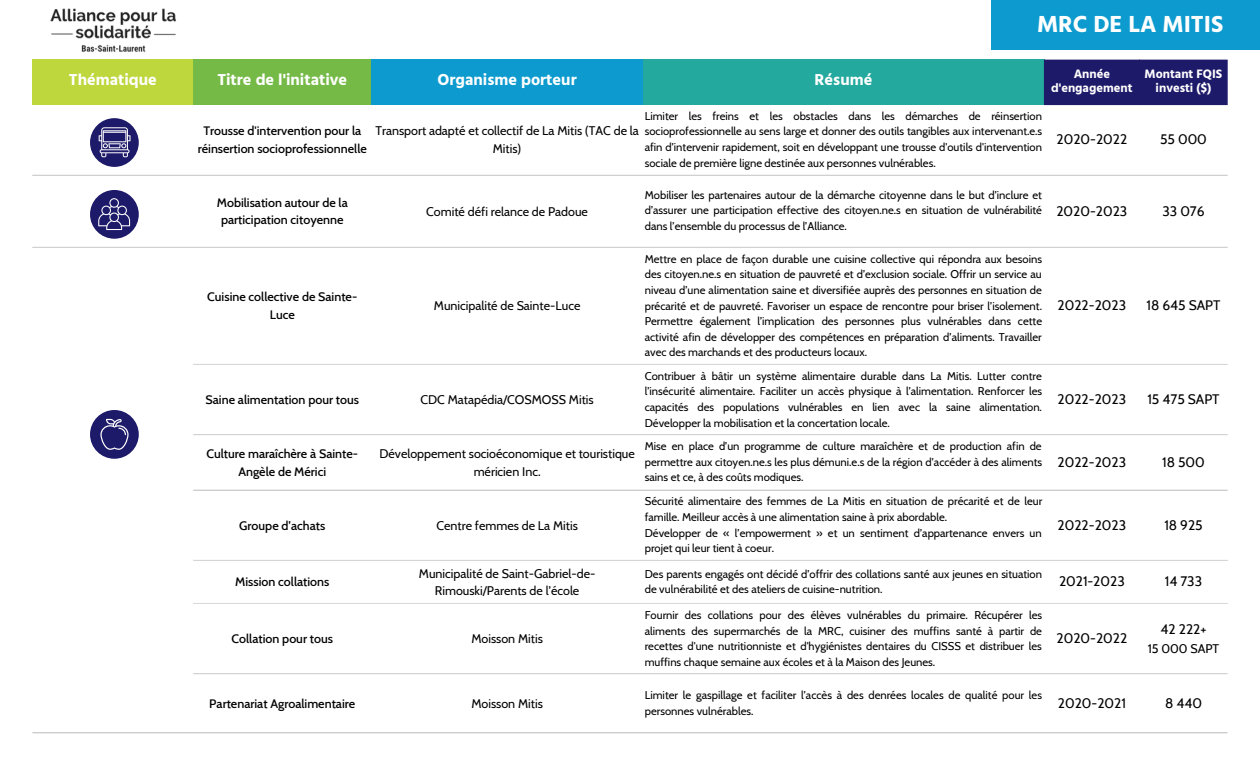
<style>
.page{position:relative;width:1260px;height:765px;background:#fff}
.page>*{position:absolute;margin:0;border:0;box-sizing:border-box;transform-origin:0 0}
.t1{font:700 23.75px "Hind Jalandhar";color:#fff}
.t2{font:700 16.25px "Hind Jalandhar";color:#fff}
.t3{font:13.75px "Cabin";color:#000}
.t4{font:12.5px/17.5px "Cabin";color:#000;text-align:center}
.t5{font:500 12.5px/17.5px "Cabin";color:#000;text-align:center}
.t6{font:700 12.5px/13.8px "Hind Jalandhar";color:#fff;text-align:center}
.t7{font:11.25px/15.6px "Cabin";color:#000;text-align:justify}
</style>
<div class="page">
<div style="left:33px;top:60px;width:160px;height:45px;background:#bdd73c"></div>
<div style="left:193px;top:60px;width:179px;height:45px;background:#75ba47"></div>
<div style="left:371px;top:60px;width:272px;height:45px;background:#0d9bcf"></div>
<div style="left:643px;top:60px;width:401px;height:45px;background:#23a99e"></div>
<div style="left:1044px;top:60px;width:184px;height:45px;background:#1e1a6a"></div>
<hr style="left:33px;top:175px;width:1194px;height:1px;background:#d9d9d9">
<hr style="left:33px;top:247px;width:1194px;height:1px;background:#d9d9d9">
<hr style="left:193px;top:364px;width:1034px;height:1px;background:#d9d9d9">
<hr style="left:193px;top:434px;width:1034px;height:1px;background:#d9d9d9">
<hr style="left:193px;top:490px;width:1034px;height:1px;background:#d9d9d9">
<hr style="left:193px;top:560px;width:1034px;height:1px;background:#d9d9d9">
<hr style="left:193px;top:603px;width:1034px;height:1px;background:#d9d9d9">
<hr style="left:193px;top:673px;width:1034px;height:1px;background:#d9d9d9">
<hr style="left:33px;top:733px;width:1194px;height:1px;background:#d9d9d9">
<img style="left:32px;top:8px;width:176px;height:52px">
<div style="left:991px;top:0;width:269px;height:50px;background:#0d9bcf"></div>
<div style="left:90px;top:118px;width:49px;height:49px;background:#1e1a6a;border-radius:50%"></div>
<svg style="left:99px;top:127px;width:32px;height:30px"></svg>
<div style="left:90px;top:190px;width:49px;height:49px;background:#1e1a6a;border-radius:50%"></div>
<svg style="left:98px;top:198px;width:32px;height:32px"></svg>
<div style="left:90px;top:410px;width:49px;height:49px;background:#1e1a6a;border-radius:50%"></div>
<svg style="left:100px;top:419px;width:29px;height:31px"></svg>
<h1 class="t1" style="left:1037px;top:10px;width:188px">MRC DE LA MITIS</h1>
<h2 class="t2" style="left:69px;top:70px;width:90px">Thématique</h2>
<h2 class="t2" style="left:217px;top:70px;width:131px">Titre de l'initative</h2>
<h2 class="t2" style="left:438px;top:70px;width:141px">Organisme porteur</h2>
<h2 class="t2" style="left:815px;top:70px;width:59px">Résumé</h2>
<p class="t6" style="left:1051px;top:67px;width:83px">Année d'engagement</p>
<p class="t6" style="left:1145px;top:67px;width:79px">Montant FQIS investi ($)</p>
<p class="t5" style="left:198px;top:122px;width:171px">Trousse d'intervention pour la réinsertion socioprofessionnelle</p>
<p class="t4" style="left:375px;top:122px;width:265px">Transport adapté et collectif de La Mitis (TAC de la<br>Mitis)</p>
<p class="t7" style="left:645px;top:108px;width:399px">Limiter les freins et les obstacles dans les démarches de réinsertion socioprofessionnelle au sens large et donner des outils tangibles aux intervenant.e.s afin d’intervenir rapidement, soit en développant une trousse d'outils d'intervention sociale de première ligne destinée aux personnes vulnérables.</p>
<p class="t3" style="left:1057px;top:131px;width:72px">2020-2022</p>
<p class="t3" style="left:1160px;top:131px;width:48px">55 000</p>
<p class="t5" style="left:217px;top:194px;width:133px">Mobilisation autour de la participation citoyenne</p>
<p class="t4" style="left:426px;top:202px;width:163px">Comité défi relance de Padoue</p>
<p class="t5" style="left:207px;top:288px;width:152px">Cuisine collective de Sainte-<br>Luce</p>
<p class="t4" style="left:434px;top:297px;width:148px">Municipalité de Sainte-Luce</p>
<p class="t5" style="left:206px;top:391px;width:155px">Saine alimentation pour tous</p>
<p class="t4" style="left:421px;top:391px;width:175px">CDC Matapédia/COSMOSS Mitis</p>
<p class="t7" style="left:645px;top:187px;width:399px">Mobiliser les partenaires autour de la démarche citoyenne dans le but d’inclure et d’assurer une participation effective des citoyen.ne.s en situation de vulnérabilité dans l’ensemble du processus de l’Alliance.</p>
<p class="t7" style="left:645px;top:251px;width:399px">Mettre en place de façon durable une cuisine collective qui répondra aux besoins des citoyen.ne.s en situation de pauvreté et d’exclusion sociale. Offrir un service au niveau d’une alimentation saine et diversifiée auprès des personnes en situation de précarité et de pauvreté. Favoriser un espace de rencontre pour briser l’isolement.<br>Permettre également l’implication des personnes plus vulnérables dans cette activité afin de développer des compétences en préparation d’aliments. Travailler avec des marchands et des producteurs locaux.</p>
<p class="t7" style="left:645px;top:368px;width:399px">Contribuer à bâtir un système alimentaire durable dans La Mitis. Lutter contre l’insécurité alimentaire. Faciliter un accès physique à l’alimentation. Renforcer les capacités des populations vulnérables en lien avec la saine alimentation.<br>Développer la mobilisation et la concertation locale.</p>
<p class="t5" style="left:206px;top:445px;width:153px">Culture maraîchère à Sainte-<br>Angèle de Mérici</p>
<p class="t4" style="left:379px;top:445px;width:257px">Développement socioéconomique et touristique méricien Inc.</p>
<p class="t7" style="left:645px;top:438px;width:399px">Mise en place d’un programme de culture maraîchère et de production afin de permettre aux citoyen.ne.s les plus démuni.e.s de la région d’accéder à des aliments sains et ce, à des coûts modiques.</p>
<p class="t5" style="left:239px;top:517px;width:88px">Groupe d’achats</p>
<p class="t4" style="left:436px;top:517px;width:143px">Centre femmes de La Mitis</p>
<p class="t7" style="left:645px;top:494px;width:399px;text-align:left">Sécurité alimentaire des femmes de La Mitis en situation de précarité et de leur famille. Meilleur accès à une alimentation saine à prix abordable.<br>Développer de « l’empowerment » et un sentiment d’appartenance envers un projet qui leur tient à coeur.</p>
<p class="t3" style="left:1056px;top:202px;width:72px">2020-2023</p>
<p class="t3" style="left:1162px;top:202px;width:44px">33 076</p>
<p class="t3" style="left:1058px;top:297px;width:70px">2022-2023</p>
<p class="t3" style="left:1147px;top:297px;width:75px">18 645 SAPT</p>
<p class="t3" style="left:1058px;top:391px;width:70px">2022-2023</p>
<p class="t3" style="left:1147px;top:391px;width:74px">15 475 SAPT</p>
<p class="t3" style="left:1058px;top:454px;width:70px">2022-2023</p>
<p class="t3" style="left:1162px;top:454px;width:44px">18 500</p>
<p class="t3" style="left:1058px;top:517px;width:70px">2022-2023</p>
<p class="t3" style="left:1164px;top:517px;width:40px">18 925</p>
<p class="t5" style="left:235px;top:573px;width:96px">Mission collations</p>
<p class="t4" style="left:419px;top:564px;width:178px">Municipalité de Saint-Gabriel-de-<br>Rimouski/Parents de l’école</p>
<p class="t7" style="left:645px;top:566px;width:399px">Des parents engagés ont décidé d’offrir des collations santé aux jeunes en situation de vulnérabilité et des ateliers de cuisine-nutrition.</p>
<p class="t3" style="left:1059px;top:573px;width:67px">2021-2023</p>
<p class="t3" style="left:1165px;top:573px;width:39px">14 733</p>
<p class="t5" style="left:232px;top:630px;width:103px">Collation pour tous</p>
<p class="t4" style="left:471px;top:630px;width:73px">Moisson Mitis</p>
<p class="t7" style="left:645px;top:607px;width:399px">Fournir des collations pour des élèves vulnérables du primaire. Récupérer les aliments des supermarchés de la MRC, cuisiner des muffins santé à partir de recettes d'une nutritionniste et d'hygiénistes dentaires du CISSS et distribuer les muffins chaque semaine aux écoles et à la Maison des Jeunes.</p>
<p class="t3" style="left:1161px;top:621px;width:47px">42 222+</p>
<p class="t4" style="left:1148px;top:639px;width:73px">15 000 SAPT</p>
<p class="t3" style="left:1057px;top:630px;width:72px">2020-2022</p>
<p class="t5" style="left:209px;top:695px;width:147px">Partenariat Agroalimentaire</p>
<p class="t4" style="left:471px;top:695px;width:73px">Moisson Mitis</p>
<p class="t7" style="left:645px;top:687px;width:399px">Limiter le gaspillage et faciliter l’accès à des denrées locales de qualité pour les personnes vulnérables.</p>
<p class="t3" style="left:1058px;top:695px;width:69px">2020-2021</p>
<p class="t3" style="left:1165px;top:695px;width:38px">8 440</p>
</div>
